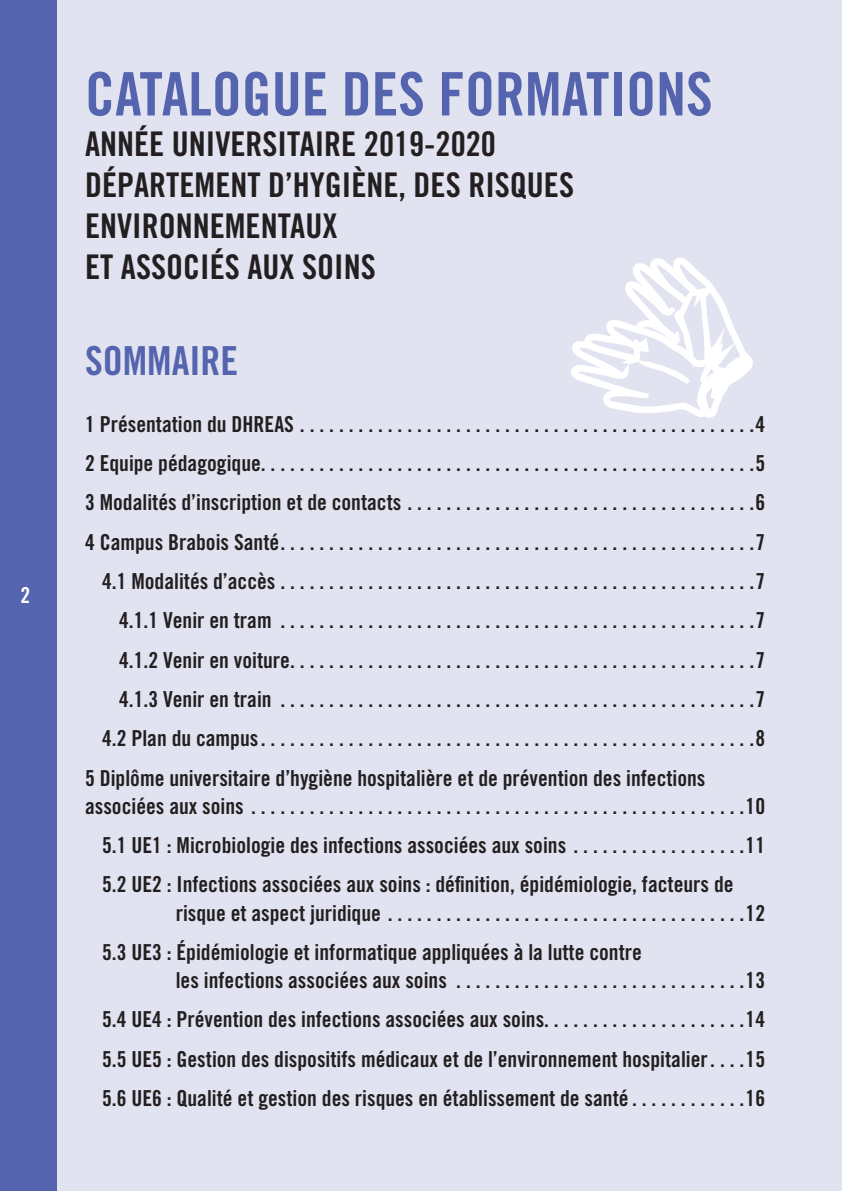
<style>
.page{position:relative;width:842px;height:1191px;background:#e1e3f0}
.page>*{position:absolute;margin:0;border:0;box-sizing:border-box;transform-origin:0 0}
.t1{font:60px "Trade Gothic LT Std Bd Cn 20";color:#5564ae}
.t2{font:40px "Trade Gothic LT Std Bd Cn 20";color:#5564ae}
.t3{font:34px/40.8px "Trade Gothic LT Std Bd Cn 20";color:#231f20}
.t4{font:22px/28px "Trade Gothic LT Std Bd Cn 20";color:#231f20}
.t5{font:22px "Trade Gothic LT Std Bd Cn 20";color:#fff}
</style>
<div class="page">
<div style="left:0;top:0;width:57px;height:1191px;background:#5564ae"></div>
<svg style="left:571px;top:257px;width:182px;height:161px"></svg>
<p class="t5" style="left:21px;top:582px;width:11px">2</p>
<p class="t1" style="left:85px;top:58px;width:629px">CATALOGUE DES FORMATIONS</p>
<p class="t3" style="left:85px;top:123px;width:412px">ANNÉE UNIVERSITAIRE 2019-2020</p>
<p class="t3" style="left:85px;top:164px;width:491px">DÉPARTEMENT D’HYGIÈNE, DES RISQUES<br>ENVIRONNEMENTAUX</p>
<p class="t3" style="left:85px;top:246px;width:292px">ET ASSOCIÉS AUX SOINS</p>
<p class="t2" style="left:85px;top:336px;width:155px">SOMMAIRE</p>
<p class="t4" style="left:85px;top:409px;width:682px">1 Présentation du DHREAS . . . . . . . . . . . . . . . . . . . . . . . . . . . . . . . . . . . . . . . . . . . . . . 4</p>
<p class="t4" style="left:85px;top:449px;width:682px">2Equipe pédagogique...................................................5</p>
<p class="t4" style="left:85px;top:488px;width:682px">3 Modalités d’inscription et de contacts . . . . . . . . . . . . . . . . . . . . . . . . . . . . . . . . . . . 6</p>
<p class="t4" style="left:85px;top:527px;width:682px">4 Campus Brabois Santé . . . . . . . . . . . . . . . . . . . . . . . . . . . . . . . . . . . . . . . . . . . . . . . . 7</p>
<p class="t4" style="left:102px;top:567px;width:664px">4.1 Modalités d’accès . . . . . . . . . . . . . . . . . . . . . . . . . . . . . . . . . . . . . . . . . . . . . . . . 7</p>
<p class="t4" style="left:119px;top:606px;width:647px">4.1.1 Venir en tram . . . . . . . . . . . . . . . . . . . . . . . . . . . . . . . . . . . . . . . . . . . . . . . . 7</p>
<p class="t4" style="left:119px;top:645px;width:647px">4.1.2 Venir en voiture . . . . . . . . . . . . . . . . . . . . . . . . . . . . . . . . . . . . . . . . . . . . . . . 7</p>
<p class="t4" style="left:119px;top:685px;width:647px">4.1.3 Venir en train . . . . . . . . . . . . . . . . . . . . . . . . . . . . . . . . . . . . . . . . . . . . . . . . 7</p>
<p class="t4" style="left:102px;top:724px;width:664px">4.2 Plan du campus . . . . . . . . . . . . . . . . . . . . . . . . . . . . . . . . . . . . . . . . . . . . . . . . . . 8</p>
<p class="t4" style="left:85px;top:763px;width:682px">5 Diplôme universitaire d’hygiène hospitalière et de prévention des infections associées aux soins . . . . . . . . . . . . . . . . . . . . . . . . . . . . . . . . . . . . . . . . . . . . . . . . . . 10</p>
<p class="t4" style="left:102px;top:831px;width:664px">5.1 UE1 : Microbiologie des infections associées aux soins . . . . . . . . . . . . . . . . . 11</p>
<p class="t4" style="left:102px;top:870px;width:633px">5.2 UE2 : Infections associées aux soins : définition, épidémiologie, facteurs de</p>
<p class="t4" style="left:176px;top:898px;width:591px">risque et aspect juridique . . . . . . . . . . . . . . . . . . . . . . . . . . . . . . . . . . . . 12</p>
<p class="t4" style="left:102px;top:937px;width:541px">5.3 UE3 : Épidémiologie et informatique appliquées à la lutte contre</p>
<p class="t4" style="left:176px;top:965px;width:591px">les infections associées aux soins . . . . . . . . . . . . . . . . . . . . . . . . . . . . . 13</p>
<p class="t4" style="left:102px;top:1005px;width:664px">5.4 UE4 : Prévention des infections associées aux soins. . . . . . . . . . . . . . . . . . . . . 14</p>
<p class="t4" style="left:102px;top:1044px;width:664px">5.5 UE5 : Gestion des dispositifs médicaux et de l’environnement hospitalier . . . 15</p>
<p class="t4" style="left:102px;top:1084px;width:664px">5.6 UE6 : Qualité et gestion des risques en établissement de santé . . . . . . . . . . . 16</p>
</div>
